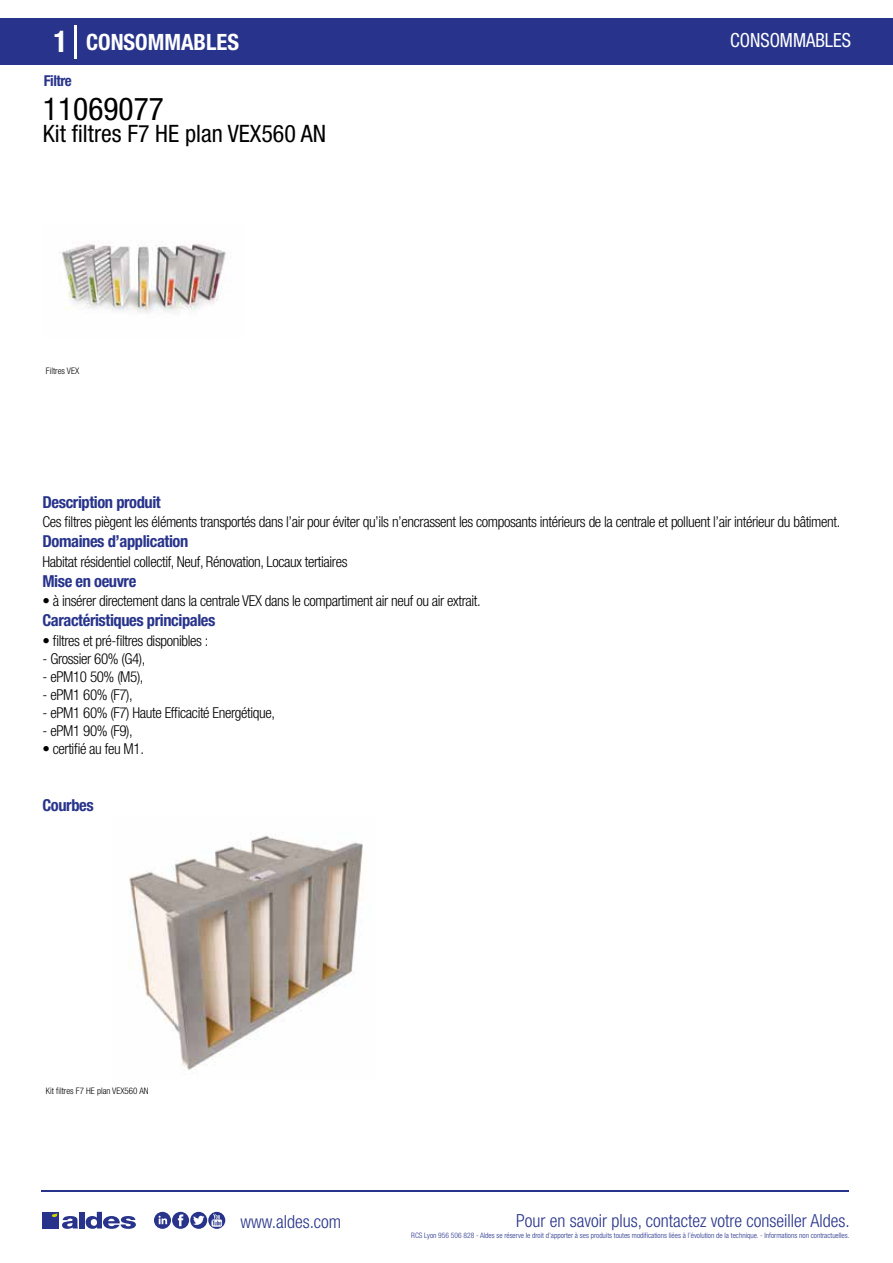
<style>
.page{position:relative;width:893px;height:1263px;background:#fff}
.page>*{position:absolute;margin:0;border:0;box-sizing:border-box;transform-origin:0 0}
.t1{font:condensed 31.5px "Helvetica Neue LT Std";color:#000}
.t2{font:condensed 24px "Helvetica Neue LT Std";color:#000}
.t3{font:700 condensed 22.5px "Helvetica Neue LT Std";color:#fff}
.t4{font:condensed 19.5px "Helvetica Neue LT Std";color:#fff;scale:.95 1}
.t5{font:300 condensed 18px "Helvetica Neue";color:#28348b}
.t6{font:700 condensed 16.5px "Helvetica Neue LT Std";letter-spacing:-.025em;color:#28348b}
.t7{font:300 condensed 15px "Helvetica Neue LT Std";letter-spacing:-.025em;color:#000}
.t8{font:700 condensed 15px "Helvetica Neue LT Std";letter-spacing:-.035em;color:#28348b}
.t9{font:300 condensed 9px "Helvetica Neue";color:#000}
.t10{font:300 condensed 7.5px "Helvetica Neue";color:#28348b}
.s1{font-size:30px}
</style>
<div class="page">
<img style="left:59px;top:241px;width:167px;height:72px">
<div style="left:0;top:18px;width:893px;height:46px;background:#28348b"></div>
<hr style="left:74px;top:25px;width:2px;height:33px;background:#fff">
<img style="left:129px;top:835px;width:234px;height:235px">
<hr style="left:41px;top:1190px;width:808px;height:1px;background:#28348b">
<svg style="left:154px;top:1212px;width:71px;height:17px"></svg>
<div style="left:42px;top:1212px;width:17px;height:16px;background:#28348b"></div>
<div style="left:79px;top:1212px;width:5px;height:16px;background:#28348b"></div>
<svg style="left:86px;top:1212px;width:50px;height:17px"></svg>
<svg style="left:52px;top:1213px;width:26px;height:16px"></svg>
<h3 class="t3" style="left:54px;top:28px;width:187px"><span class="s1">1</span> CONSOMMABLES</h3>
<h3 class="t4" style="left:730px;top:29px;width:129px">CONSOMMABLES</h3>
<p class="t8" style="left:44px;top:71px;width:29px">Filtre</p>
<h1 class="t1" style="left:43px;top:91px;width:122px">11069077</h1>
<h2 class="t2" style="left:43px;top:120px;width:285px">Kit filtres F7 HE plan VEX560 AN</h2>
<p class="t9" style="left:46px;top:365px;width:35px">Filtres VEX</p>
<p class="t6" style="left:43px;top:492px;width:120px">Description produit</p>
<p class="t6" style="left:43px;top:531px;width:147px">Domaines d’application</p>
<p class="t6" style="left:43px;top:571px;width:95px">Mise en oeuvre</p>
<p class="t7" style="left:43px;top:513px;width:799px">Ces filtres piègent les éléments transportés dans l’air pour éviter qu’ils n’encrassent les composants intérieurs de la centrale et polluent l’air intérieur du bâtiment.</p>
<p class="t7" style="left:43px;top:553px;width:307px">Habitat résidentiel collectif, Neuf, Rénovation, Locaux tertiaires</p>
<p class="t7" style="left:43px;top:592px;width:440px">• à insérer directement dans la centrale VEX dans le compartiment air neuf ou air extrait.</p>
<p class="t6" style="left:43px;top:610px;width:174px">Caractéristiques principales</p>
<p class="t7" style="left:43px;top:632px;width:167px">• filtres et pré-filtres disponibles :</p>
<p class="t7" style="left:43px;top:650px;width:105px">- Grossier 60% (G4),</p>
<p class="t7" style="left:43px;top:668px;width:103px">- ePM10 50% (M5),</p>
<p class="t7" style="left:43px;top:686px;width:92px">- ePM1 60% (F7),</p>
<p class="t7" style="left:43px;top:704px;width:234px">- ePM1 60% (F7) Haute Efficacité Energétique,</p>
<p class="t7" style="left:43px;top:722px;width:92px">- ePM1 90% (F9),</p>
<p class="t7" style="left:43px;top:740px;width:103px">• certifié au feu M1.</p>
<p class="t6" style="left:43px;top:795px;width:53px">Courbes</p>
<p class="t9" style="left:46px;top:1085px;width:104px">Kit filtres F7 HE plan VEX560 AN</p>
<p class="t5" style="left:240px;top:1211px;width:102px">www.aldes.com</p>
<p class="t5" style="left:516px;top:1211px;width:335px">Pour en savoir plus, contactez votre conseiller Aldes.</p>
<p class="t10" style="left:411px;top:1230px;width:440px">RCS Lyon 956 506 828 - Aldes se réserve le droit d’apporter à ses produits toutes modifications liées à l’évolution de la technique. - Informations non contractuelles.</p>
</div>
